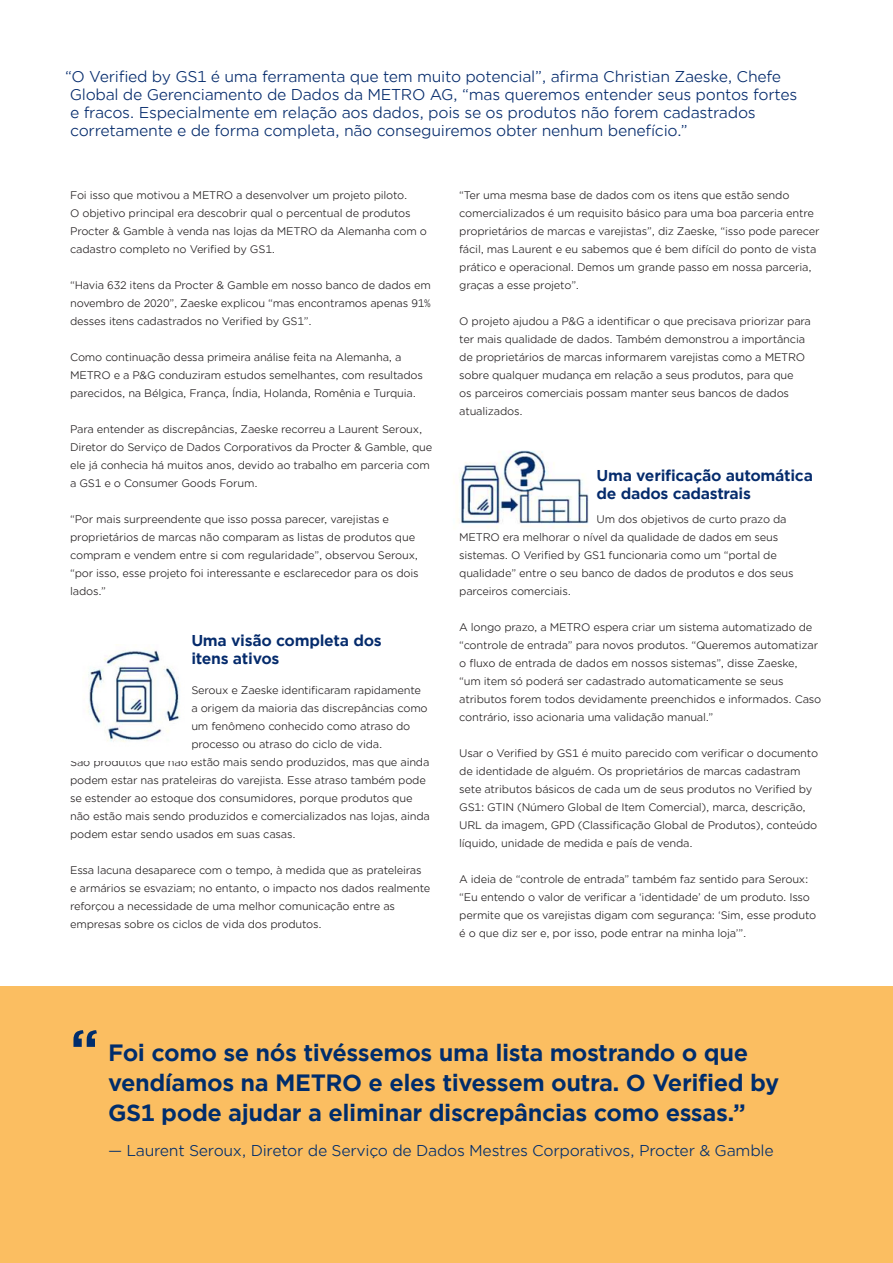
<style>
.page{position:relative;width:893px;height:1263px;background:#fff}
.page>*{position:absolute;margin:0;border:0;box-sizing:border-box;transform-origin:0 0}
._2_Cover_Title_1__34{font:700 51px "Gotham Office";color:#002d6c}
._5_Cover_Subline_1{font:700 22.5px/30px "Gotham Office";letter-spacing:-.02em;color:#002d6c}
._12_Intro_Text__10pt{font:15px/18px "Gotham Office";letter-spacing:-.02em;color:#052b6c}
._5_Cover_Subline_1-2{font:15px "Gotham Office";letter-spacing:-.02em;color:#002d6c}
._13_Subhead_1__10pt{font:700 15px/18px "Gotham Office";letter-spacing:-.02em;color:#052b6c}
._16_Body_Text__8pt{font:10.5px/18px "Gotham Office";letter-spacing:-.02em;color:#231f20}
</style>
<div class="page">
<img style="left:87px;top:644px;width:93px;height:98px">
<img style="left:457px;top:450px;width:132px;height:79px">
<div style="left:0;top:986px;width:893px;height:277px;background:#fbbe61"></div>
<p class="_12_Intro_Text__10pt" style="left:70px;top:67px;width:729px;text-indent:-5px">“O Verified by GS1 é uma ferramenta que tem muito potencial”, afirma Christian Zaeske, Chefe Global de Gerenciamento de Dados da METRO AG, “mas queremos entender seus pontos fortes e fracos. Especialmente em relação aos dados, pois se os produtos não forem cadastrados corretamente e de forma completa, não conseguiremos obter nenhum benefício.”</p>
<p class="_16_Body_Text__8pt" style="left:70px;top:186px;width:358px">Foi isso que motivou a METRO a desenvolver um projeto piloto.<br>O objetivo principal era descobrir qual o percentual de produtos Procter &amp; Gamble à venda nas lojas da METRO da Alemanha com o cadastro completo no Verified by GS1.</p>
<p class="_16_Body_Text__8pt" style="left:70px;top:276px;width:362px;text-align:justify">“Havia 632 itens da Procter &amp; Gamble em nosso banco de dados em novembro de 2020”, Zaeske explicou “mas encontramos apenas 91% desses itens cadastrados no Verified by GS1”.</p>
<p class="_16_Body_Text__8pt" style="left:70px;top:348px;width:354px">Como continuação dessa primeira análise feita na Alemanha, a<br>METRO e a P&amp;G conduziram estudos semelhantes, com resultados parecidos, na Bélgica, França, Índia, Holanda, Romênia e Turquia.</p>
<p class="_16_Body_Text__8pt" style="left:70px;top:420px;width:364px">Para entender as discrepâncias, Zaeske recorreu a Laurent Seroux, Diretor do Serviço de Dados Corporativos da Procter &amp; Gamble, que ele já conhecia há muitos anos, devido ao trabalho em parceria com a GS1 e o Consumer Goods Forum.</p>
<p class="_16_Body_Text__8pt" style="left:70px;top:510px;width:350px">“Por mais surpreendente que isso possa parecer, varejistas e proprietários de marcas não comparam as listas de produtos que compram e vendem entre si com regularidade”, observou Seroux, “por isso, esse projeto foi interessante e esclarecedor para os dois lados.”</p>
<p class="_13_Subhead_1__10pt" style="left:191px;top:631px;width:192px">Uma visão completa dos itens ativos</p>
<p class="_16_Body_Text__8pt" style="left:191px;top:681px;width:238px">Seroux e Zaeske identificaram rapidamente a origem da maioria das discrepâncias como um fenômeno conhecido como atraso do processo ou atraso do ciclo de vida.</p>
<p class="_16_Body_Text__8pt" style="left:70px;top:753px;width:361px">São produtos que não estão mais sendo produzidos, mas que ainda podem estar nas prateleiras do varejista. Esse atraso também pode se estender ao estoque dos consumidores, porque produtos que não estão mais sendo produzidos e comercializados nas lojas, ainda podem estar sendo usados em suas casas.</p>
<p class="_16_Body_Text__8pt" style="left:70px;top:861px;width:362px">Essa lacuna desaparece com o tempo, à medida que as prateleiras e armários se esvaziam; no entanto, o impacto nos dados realmente reforçou a necessidade de uma melhor comunicação entre as empresas sobre os ciclos de vida dos produtos.</p>
<p class="_16_Body_Text__8pt" style="left:459px;top:186px;width:362px">“Ter uma mesma base de dados com os itens que estão sendo comercializados é um requisito básico para uma boa parceria entre proprietários de marcas e varejistas”, diz Zaeske, “isso pode parecer fácil, mas Laurent e eu sabemos que é bem difícil do ponto de vista prático e operacional. Demos um grande passo em nossa parceria, graças a esse projeto”.</p>
<p class="_16_Body_Text__8pt" style="left:459px;top:312px;width:353px">O projeto ajudou a P&amp;G a identificar o que precisava priorizar para ter mais qualidade de dados. Também demonstrou a importância de proprietários de marcas informarem varejistas como a METRO sobre qualquer mudança em relação a seus produtos, para que<br>os parceiros comerciais possam manter seus bancos de dados atualizados.</p>
<p class="_13_Subhead_1__10pt" style="left:596px;top:466px;width:218px">Uma verificação automática de dados cadastrais</p>
<p class="_16_Body_Text__8pt" style="left:596px;top:510px;width:192px">Um dos objetivos de curto prazo da</p>
<p class="_16_Body_Text__8pt" style="left:459px;top:528px;width:336px">METRO era melhorar o nível da qualidade de dados em seus sistemas. O Verified by GS1 funcionaria como um “portal de qualidade” entre o seu banco de dados de produtos e dos seus parceiros comerciais.</p>
<p class="_16_Body_Text__8pt" style="left:459px;top:618px;width:364px">A longo prazo, a METRO espera criar um sistema automatizado de “controle de entrada” para novos produtos. “Queremos automatizar o fluxo de entrada de dados em nossos sistemas”, disse Zaeske, “um item só poderá ser cadastrado automaticamente se seus atributos forem todos devidamente preenchidos e informados. Caso contrário, isso acionaria uma validação manual.”</p>
<p class="_16_Body_Text__8pt" style="left:459px;top:744px;width:360px">Usar o Verified by GS1 é muito parecido com verificar o documento de identidade de alguém. Os proprietários de marcas cadastram sete atributos básicos de cada um de seus produtos no Verified by GS1: GTIN (Número Global de Item Comercial), marca, descrição, URL da imagem, GPD (Classificação Global de Produtos), conteúdo líquido, unidade de medida e país de venda.</p>
<p class="_16_Body_Text__8pt" style="left:459px;top:870px;width:358px">A ideia de “controle de entrada” também faz sentido para Seroux: “Eu entendo o valor de verificar a ‘identidade’ de um produto. Isso permite que os varejistas digam com segurança: ‘Sim, esse produto é o que diz ser e, por isso, pode entrar na minha loja’”.</p>
<p class="_2_Cover_Title_1__34" style="left:70px;top:1014px;width:30px">“</p>
<p class="_5_Cover_Subline_1" style="left:108px;top:1038px;width:673px">Foi como se nós tivéssemos uma lista mostrando o que vendíamos na METRO e eles tivessem outra. O Verified by<br>GS1 pode ajudar a eliminar discrepâncias como essas.”</p>
<p class="_5_Cover_Subline_1-2" style="left:108px;top:1141px;width:667px">— Laurent Seroux, Diretor de Serviço de Dados Mestres Corporativos, Procter &amp; Gamble</p>
</div>
